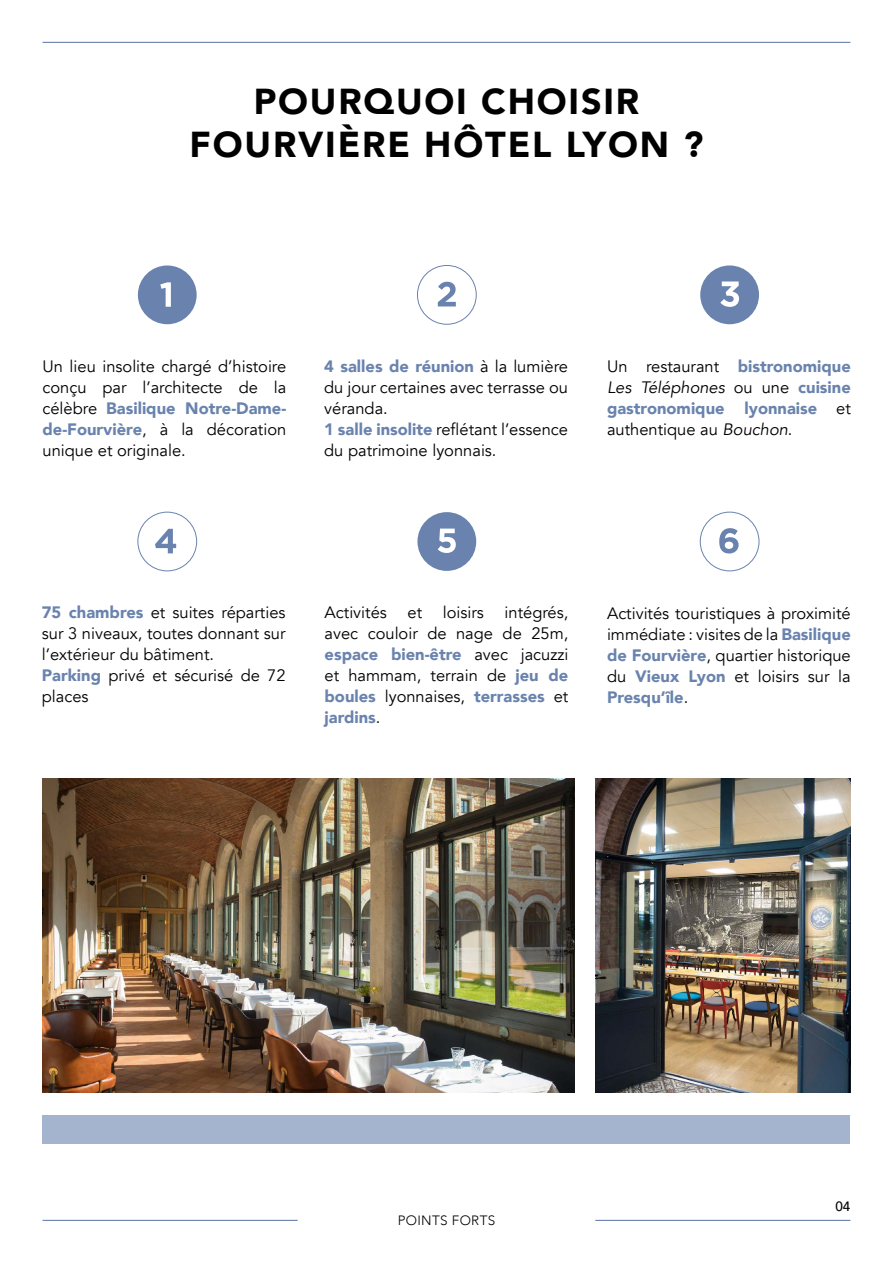
<style>
.page{position:relative;width:893px;height:1263px;background:#fff}
.page>*{position:absolute;margin:0;border:0;box-sizing:border-box;transform-origin:0 0}
.t1{font:900 36px/43.2px "Avenir";letter-spacing:.05em;color:#000;text-align:center}
.t2{font:16.5px/21px "Avenir";color:#000;text-align:justify}
.t3{font:900 16.5px/21px "Avenir";color:#6a83ae;text-align:justify}
.t4{font:300 13.5px "Avenir";letter-spacing:.025em;color:#000}
.t5{font:500 13.5px "Avenir";color:#000}
.s1{font-weight:900;color:#6a83ae}
.s2{font-weight:400;color:#000}
.s3{font-weight:400;font-style:italic;color:#000}
</style>
<div class="page">
<img style="left:595px;top:778px;width:255px;height:315px">
<img style="left:43px;top:778px;width:531px;height:315px">
<hr style="left:43px;top:42px;width:807px;height:1px;background:#6a83ae">
<hr style="left:43px;top:1220px;width:254px;height:1px;background:#6a83ae">
<hr style="left:596px;top:1220px;width:254px;height:1px;background:#6a83ae">
<div style="left:138px;top:265px;width:59px;height:59px;background:#6a83ae;border-radius:50%"></div>
<div style="left:137px;top:512px;width:60px;height:59px;border:1px solid #6a83ae;border-radius:50%"></div>
<div style="left:417px;top:265px;width:60px;height:60px;border:1px solid #6a83ae;border-radius:50%"></div>
<div style="left:417px;top:512px;width:59px;height:59px;background:#6a83ae;border-radius:50%"></div>
<div style="left:700px;top:265px;width:59px;height:59px;background:#6a83ae;border-radius:50%"></div>
<div style="left:700px;top:512px;width:59px;height:59px;border:1px solid #6a83ae;border-radius:50%"></div>
<svg style="left:160px;top:282px;width:11px;height:25px"></svg>
<svg style="left:438px;top:282px;width:18px;height:24px"></svg>
<svg style="left:720px;top:281px;width:19px;height:26px"></svg>
<svg style="left:155px;top:529px;width:21px;height:24px"></svg>
<svg style="left:438px;top:529px;width:18px;height:24px"></svg>
<svg style="left:719px;top:528px;width:20px;height:25px"></svg>
<div style="left:43px;top:1115px;width:807px;height:29px;background:#a5b4ce"></div>
<h1 class="t1" style="left:190px;top:79px;width:515px">POURQUOI CHOISIR<br>FOURVIÈRE HÔTEL LYON ?</h1>
<p class="t2" style="left:43px;top:356px;width:245px">Un lieu insolite chargé d’histoire conçu par l’architecte de la célèbre <span class="s1">Basilique Notre-Dame&shy;de-Fourvière</span>, à la décoration unique et originale.</p>
<p class="t2" style="left:324px;top:356px;width:245px;text-align:left"><span class="s1">4 salles de réunion</span> à la lumière du jour certaines avec terrasse ou véranda.<br><span class="s1">1 salle insolite</span> reflétant l’essence du patrimoine lyonnais.</p>
<p class="t3" style="left:607px;top:355px;width:245px"><span class="s2">Un restaurant</span> bistronomique <span class="s3">Les Téléphones</span> <span class="s2">ou une</span> cuisine gastronomique lyonnaise <span class="s2">et authentique au</span> <span class="s3">Bouchon</span><span class="s2">.</span></p>
<p class="t2" style="left:42px;top:602px;width:245px;text-align:left"><span class="s1">75 chambres</span> et suites réparties sur 3 niveaux, toutes donnant sur l’extérieur du bâtiment.<br><span class="s1">Parking</span> privé et sécurisé de 72 places</p>
<p class="t2" style="left:325px;top:602px;width:245px">Activités et loisirs intégrés, avec couloir de nage de 25m, <span class="s1">espace bien-être</span> avec jacuzzi et hammam, terrain de <span class="s1">jeu de boules</span> lyonnaises, <span class="s1">terrasses</span> et <span class="s1">jardins</span>.</p>
<p class="t2" style="left:607px;top:603px;width:245px">Activités touristiques à proximité immédiate : visites de la <span class="s1">Basilique de Fourvière</span>, quartier historique du <span class="s1">Vieux Lyon</span> et loisirs sur la <span class="s1">Presqu’île</span>.</p>
<p class="t4" style="left:398px;top:1212px;width:99px">POINTS FORTS</p>
<p class="t5" style="left:835px;top:1194px;width:17px">04</p>
</div>
